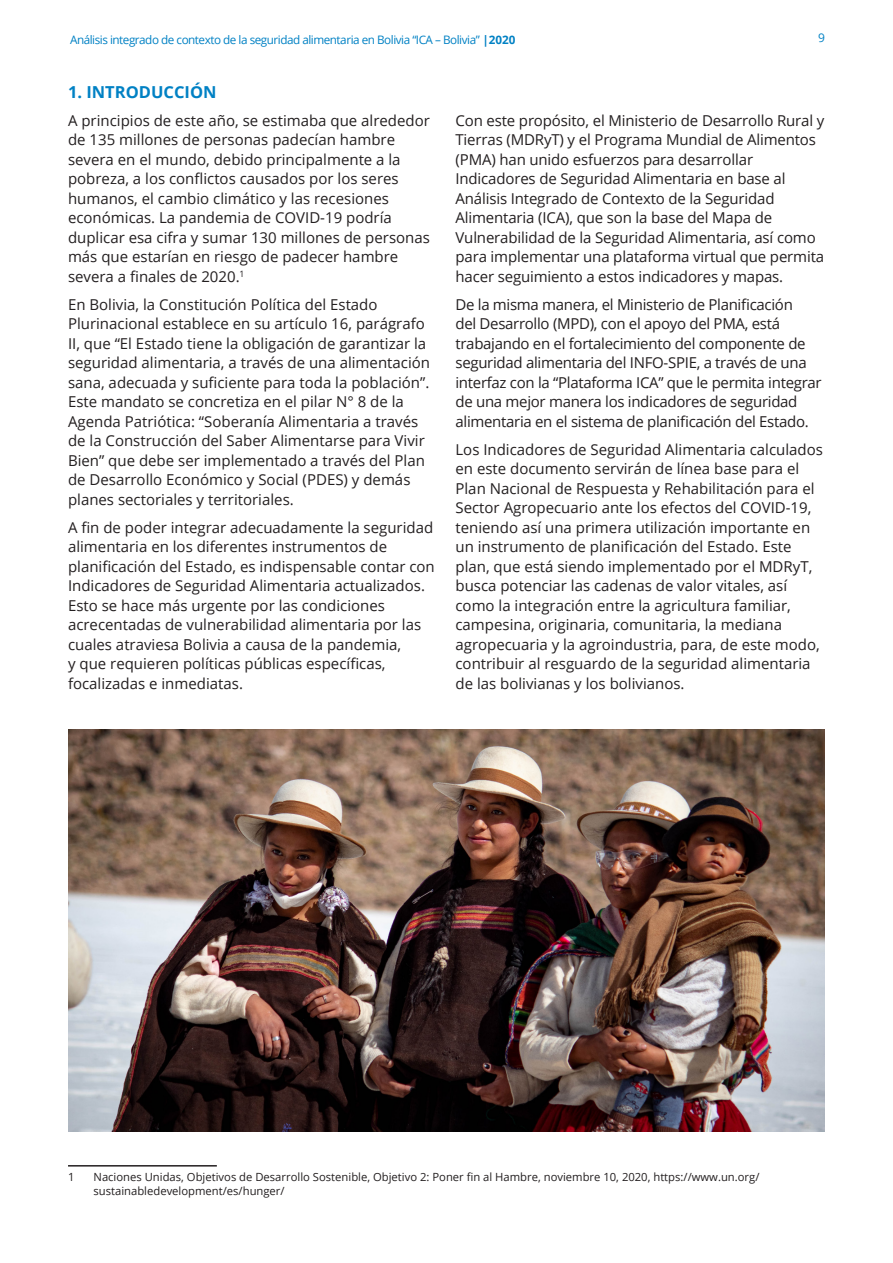
<style>
.page{position:relative;width:893px;height:1263px;background:#fff}
.page>*{position:absolute;margin:0;border:0;box-sizing:border-box;transform-origin:0 0}
.subtitulo_1{font:700 16.5px "Open Sans";color:#0081c4}
.Texto{font:15px/19.5px "Open Sans";color:#231f20}
.Texto-2{font:15px/19.5px "Open Sans";letter-spacing:-.02em;color:#231f20}
.t1{font:12px "Open Sans";color:#0081c4}
.t2{font:11.7px "Open Sans";letter-spacing:-.04em;color:#0081c4}
.pie_de_nota{font:11.25px/13.5px "Open Sans";color:#231f20}
.s1{font-weight:700}
</style>
<div class="page">
<img style="left:68px;top:729px;width:757px;height:402px">
<hr style="left:68px;top:1165px;width:149px;height:1px;background:#231f20">
<p class="t2" style="left:70px;top:32px;width:447px">Análisis integrado de contexto de la seguridad alimentaria en Bolivia “ICA – Bolivia” <span class="s1">|2020</span></p>
<p class="t1" style="left:818px;top:29px;width:8px">9</p>
<p class="subtitulo_1" style="left:68px;top:80px;width:150px">1. INTRODUCCIÓN</p>
<p class="Texto" style="left:68px;top:110px;width:363px">A principios de este año, se estimaba que alrededor de 135 millones de personas padecían hambre severa en el mundo, debido principalmente a la pobreza, a los conflictos causados por los seres humanos, el cambio climático y las recesiones económicas. La pandemia de COVID-19 podría duplicar esa cifra y sumar 130 millones de personas más que estarían en riesgo de padecer hambre severa a finales de 2020.<sup>1</sup></p>
<p class="Texto" style="left:68px;top:294px;width:364px">En Bolivia, la Constitución Política del Estado Plurinacional establece en su artículo 16, parágrafo II, que “El Estado tiene la obligación de garantizar la seguridad alimentaria, a través de una alimentación sana, adecuada y suficiente para toda la población”.<br>Este mandato se concretiza en el pilar N° 8 de la Agenda Patriótica: “Soberanía Alimentaria a través de la Construcción del Saber Alimentarse para Vivir Bien” que debe ser implementado a través del Plan de Desarrollo Económico y Social (PDES) y demás planes sectoriales y territoriales.</p>
<p class="Texto" style="left:68px;top:517px;width:368px">A fin de poder integrar adecuadamente la seguridad alimentaria en los diferentes instrumentos de planificación del Estado, es indispensable contar con Indicadores de Seguridad Alimentaria actualizados.<br>Esto se hace más urgente por las condiciones acrecentadas de vulnerabilidad alimentaria por las cuales atraviesa Bolivia a causa de la pandemia,<br>y que requieren políticas públicas específicas, focalizadas e inmediatas.</p>
<p class="Texto" style="left:455px;top:110px;width:370px">Con este propósito, el Ministerio de Desarrollo Rural y Tierras (MDRyT) y el Programa Mundial de Alimentos (PMA) han unido esfuerzos para desarrollar Indicadores de Seguridad Alimentaria en base al Análisis Integrado de Contexto de la Seguridad Alimentaria (ICA), que son la base del Mapa de Vulnerabilidad de la Seguridad Alimentaria, así como para implementar una plataforma virtual que permita hacer seguimiento a estos indicadores y mapas.</p>
<p class="Texto-2" style="left:455px;top:294px;width:368px">De la misma manera, el Ministerio de Planificación<br>del Desarrollo (MPD), con el apoyo del PMA, está trabajando en el fortalecimiento del componente de seguridad alimentaria del INFO-SPIE, a través de una interfaz con la “Plataforma ICA” que le permita integrar de una mejor manera los indicadores de seguridad alimentaria en el sistema de planificación del Estado.</p>
<p class="Texto" style="left:455px;top:439px;width:369px">Los Indicadores de Seguridad Alimentaria calculados en este documento servirán de línea base para el Plan Nacional de Respuesta y Rehabilitación para el Sector Agropecuario ante los efectos del COVID-19, teniendo así una primera utilización importante en un instrumento de planificación del Estado. Este plan, que está siendo implementado por el MDRyT, busca potenciar las cadenas de valor vitales, así como la integración entre la agricultura familiar, campesina, originaria, comunitaria, la mediana agropecuaria y la agroindustria, para, de este modo, contribuir al resguardo de la seguridad alimentaria de las bolivianas y los bolivianos.</p>
<p class="pie_de_nota" style="left:68px;top:1170px;width:8px">1</p>
<p class="pie_de_nota" style="left:94px;top:1170px;width:667px">Naciones Unidas, Objetivos de Desarrollo Sostenible, Objetivo 2: Poner fin al Hambre, noviembre 10, 2020, https://www.un.org/ sustainabledevelopment/es/hunger/</p>
</div>
